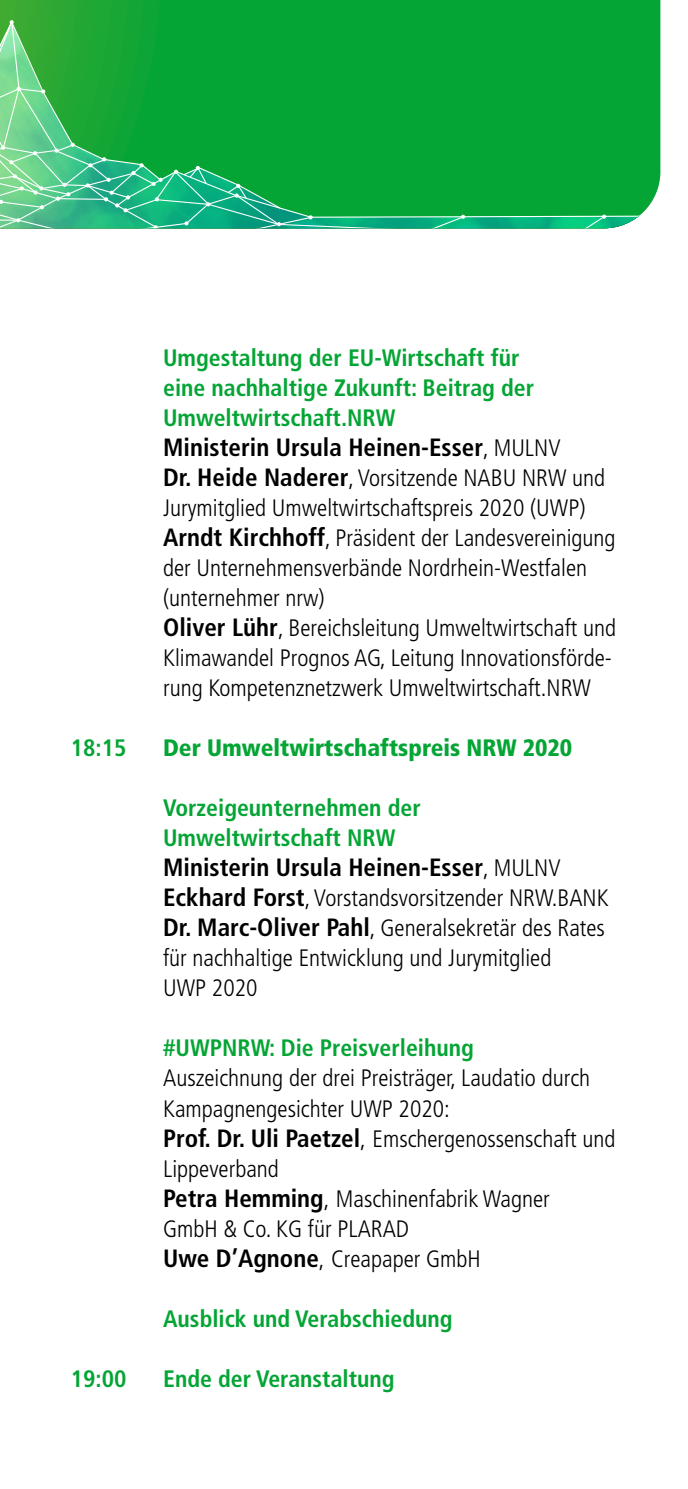
<style>
.page{position:relative;width:688px;height:1489px;background:#fff}
.page>*{position:absolute;margin:0;border:0;box-sizing:border-box;transform-origin:0 0}
._11_Programm{font:700 condensed 25px "Frutiger LT Std";color:#000}
._11_Programm-2{font:300 condensed 23.75px/30px "Frutiger LT Std";color:#000}
._11_Programm_Zeit{font:700 condensed 23.75px/30px "Frutiger LT Std";color:#05a535}
._11_Programm_Zeit-2{font:900 condensed 23.75px "Frutiger LT Std";color:#05a535}
.s1{font-weight:300;font-size:23.75px}
.s2{font-weight:700;font-size:25px}
</style>
<div class="page">
<img style="left:0;top:0;width:660px;height:17px">
<svg style="left:0;top:17px;width:660px;height:211px;background:#16ab48"></svg>
<p class="_11_Programm_Zeit" style="left:163px;top:343px;width:372px">Umgestaltung der EU-Wirtschaft für eine nachhaltige Zukunft: Beitrag der<br>Umweltwirtschaft.NRW</p>
<p class="_11_Programm" style="left:163px;top:432px;width:399px">Ministerin Ursula Heinen-Esser<span class="s1">, MULNV</span></p>
<p class="_11_Programm-2" style="left:163px;top:463px;width:443px"><span class="s2">Dr. Heide Naderer</span>, Vorsitzende NABU NRW und<br>Jurymitglied Umweltwirtschaftspreis 2020 (UWP)</p>
<p class="_11_Programm-2" style="left:163px;top:523px;width:454px"><span class="s2">Arndt Kirchhoff</span>, Präsident der Landesvereinigung der Unternehmensverbände Nordrhein-Westfalen (unternehmer nrw)</p>
<p class="_11_Programm-2" style="left:163px;top:613px;width:454px"><span class="s2">Oliver Lühr</span>, Bereichsleitung Umweltwirtschaft und<br>Klimawandel Prognos AG, Leitung Innovationsförde&shy;rung Kompetenznetzwerk Umweltwirtschaft.NRW</p>
<p class="_11_Programm_Zeit" style="left:71px;top:733px;width:57px">18:15</p>
<p class="_11_Programm_Zeit-2" style="left:163px;top:733px;width:410px">Der Umweltwirtschaftspreis NRW 2020</p>
<p class="_11_Programm_Zeit" style="left:163px;top:793px;width:259px">Vorzeigeunternehmen der<br>Umweltwirtschaft NRW</p>
<p class="_11_Programm" style="left:163px;top:852px;width:399px">Ministerin Ursula Heinen-Esser<span class="s1">, MULNV</span></p>
<p class="_11_Programm-2" style="left:163px;top:883px;width:447px"><span class="s2">Eckhard Forst</span>, Vorstandsvorsitzender NRW.BANK</p>
<p class="_11_Programm-2" style="left:163px;top:913px;width:443px"><span class="s2">Dr. Marc-Oliver Pahl</span>, Generalsekretär des Rates für nachhaltige Entwicklung und Jurymitglied<br>UWP 2020</p>
<p class="_11_Programm_Zeit" style="left:163px;top:1033px;width:312px">#UWPNRW: Die Preisverleihung</p>
<p class="_11_Programm-2" style="left:163px;top:1063px;width:428px">Auszeichnung der drei Preisträger, Laudatio durch<br>Kampagnengesichter UWP 2020:</p>
<p class="_11_Programm-2" style="left:163px;top:1123px;width:453px"><span class="s2">Prof. Dr. Uli Paetzel</span>, Emschergenossenschaft und<br>Lippeverband</p>
<p class="_11_Programm-2" style="left:163px;top:1183px;width:388px"><span class="s2">Petra Hemming</span>, Maschinenfabrik Wagner<br>GmbH &amp; Co. KG für PLARAD<br><span class="s2">Uwe D’Agnone</span>, Creapaper GmbH</p>
<p class="_11_Programm_Zeit" style="left:163px;top:1303px;width:291px">Ausblick und Verabschiedung</p>
<p class="_11_Programm_Zeit" style="left:71px;top:1363px;width:57px">19:00</p>
<p class="_11_Programm_Zeit" style="left:163px;top:1363px;width:233px">Ende der Veranstaltung</p>
</div>
